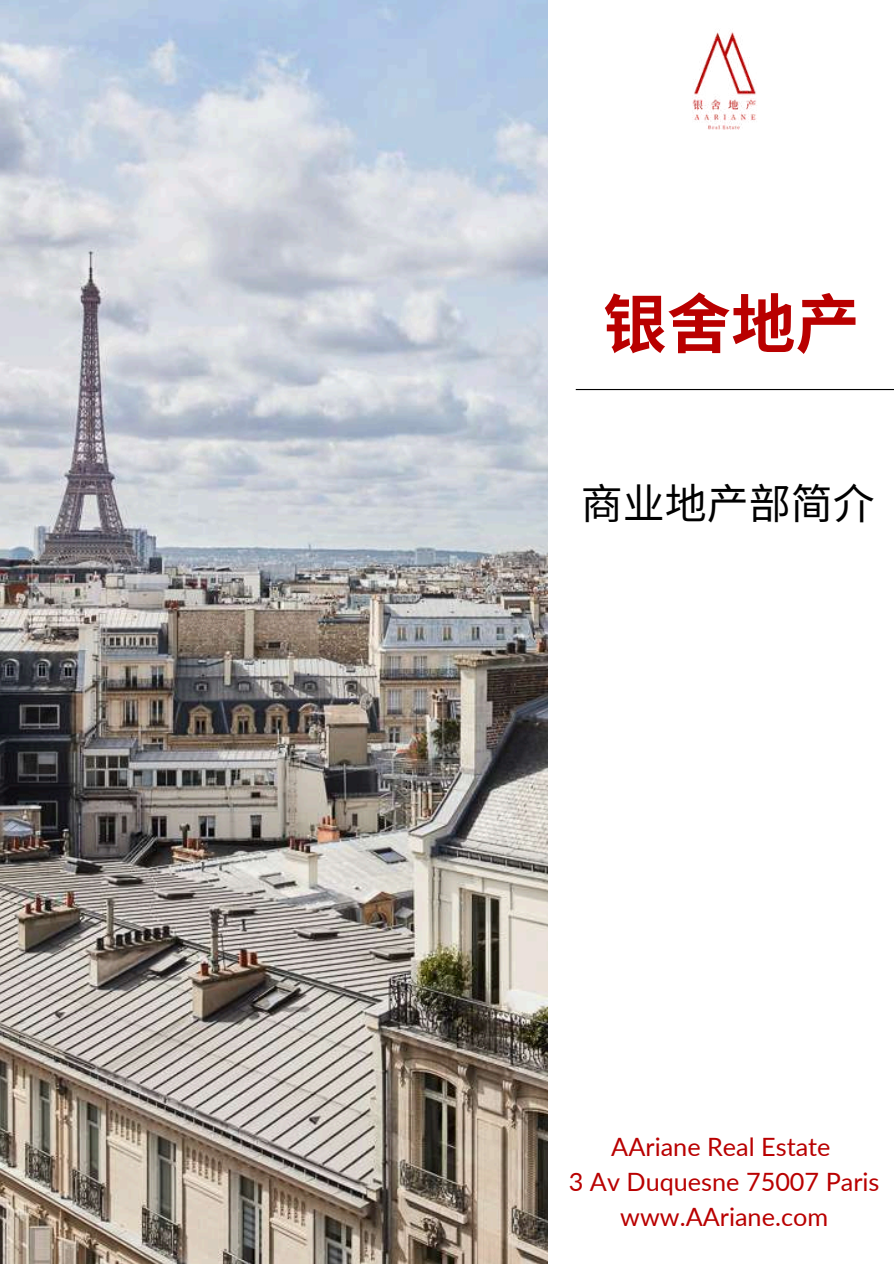
<style>
.page{position:relative;width:894px;height:1264px;background:#fff}
.page>*{position:absolute;margin:0;border:0;box-sizing:border-box;transform-origin:0 0}
.t1{font:700 64.2px "Source Han Sans SC";color:#b90000}
.t2{font:42px "Source Han Sans SC";color:#000}
.t3{font:25.2px/34.8px "Lato";color:#b90000;text-align:center}
</style>
<div class="page">
<img style="left:0;top:0;width:547px;height:1263px">
<hr style="left:575px;top:389px;width:318px;height:1px;background:#000">
<img style="left:692px;top:30px;width:64px;height:100px">
<h1 class="t1" style="left:602px;top:273px;width:258px">银舍地产</h1>
<h2 class="t2" style="left:580px;top:470px;width:295px">商业地产部简介</h2>
<p class="t3" style="left:568px;top:1129px;width:312px">AAriane Real Estate<br>3 Av Duquesne 75007 Paris www.AAriane.com</p>
</div>
